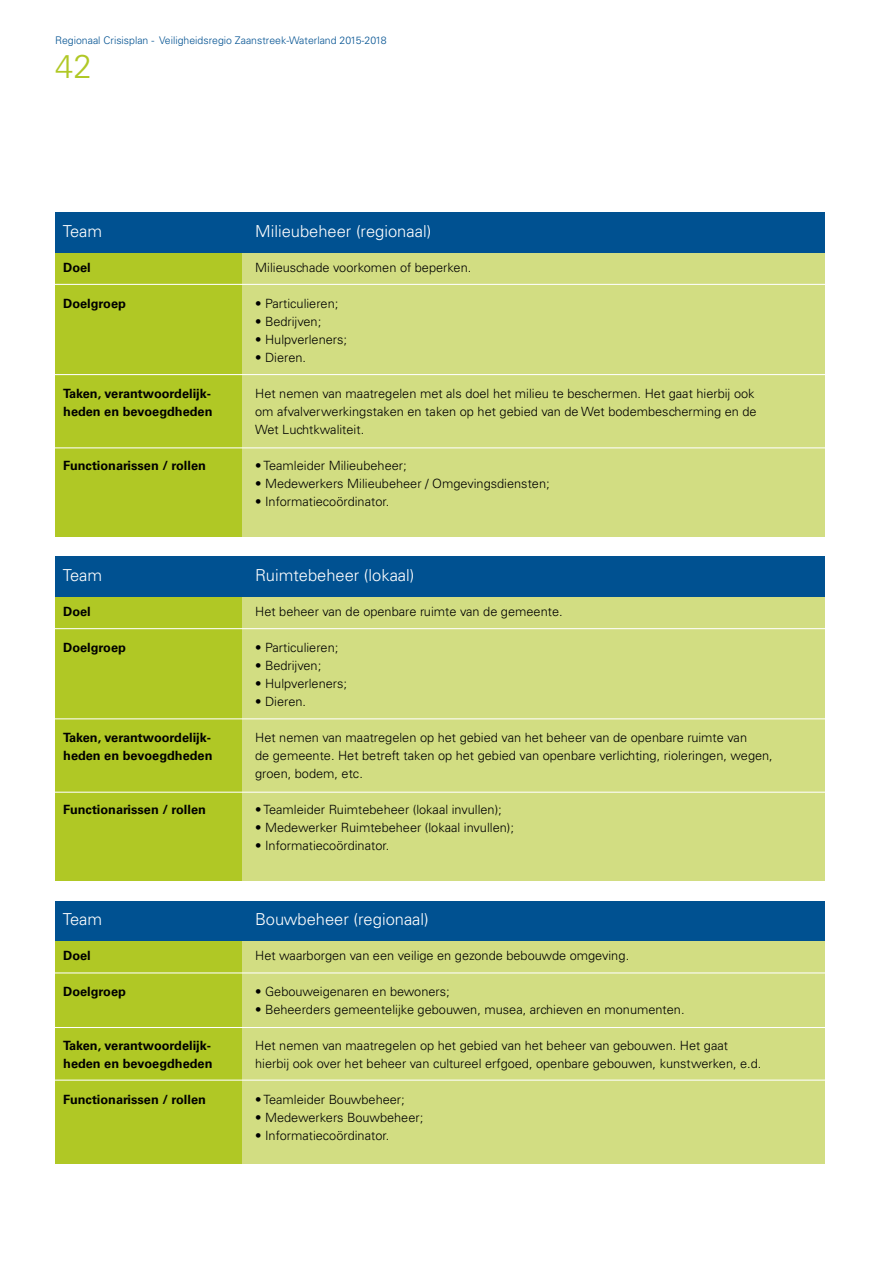
<style>
.page{position:relative;width:893px;height:1263px;background:#fff}
.page>*{position:absolute;margin:0;border:0;box-sizing:border-box;transform-origin:0 0}
.t1{font:300 33px "Univers LT Std";color:#b0c825}
.t2{font:300 16.5px "Univers LT Std";color:#fff}
.t3{font:300 12.75px/18px "Univers LT Std";color:#000}
.t4{font:700 12.75px/18px "Univers LT Std";color:#000}
.t5{font:300 10.5px "Univers LT Std";color:#005191}
</style>
<div class="page">
<div style="left:55px;top:212px;width:770px;height:41px;background:#005191"></div>
<div style="left:55px;top:253px;width:770px;height:283px;background:#b0c825"></div>
<div style="left:242px;top:253px;width:583px;height:283px;background:#d2dd82"></div>
<hr style="left:50px;top:284px;width:782px;height:1px;background:#fff">
<hr style="left:50px;top:374px;width:782px;height:1px;background:#fff">
<hr style="left:50px;top:447px;width:782px;height:1px;background:#fff">
<div style="left:55px;top:556px;width:770px;height:41px;background:#005191"></div>
<div style="left:55px;top:597px;width:770px;height:283px;background:#b0c825"></div>
<div style="left:242px;top:597px;width:583px;height:283px;background:#d2dd82"></div>
<hr style="left:50px;top:628px;width:782px;height:1px;background:#fff">
<hr style="left:50px;top:718px;width:782px;height:1px;background:#fff">
<hr style="left:50px;top:792px;width:782px;height:1px;background:#fff">
<div style="left:55px;top:901px;width:770px;height:40px;background:#005191"></div>
<div style="left:55px;top:941px;width:770px;height:223px;background:#b0c825"></div>
<div style="left:242px;top:941px;width:583px;height:223px;background:#d2dd82"></div>
<hr style="left:50px;top:972px;width:782px;height:1px;background:#fff">
<hr style="left:50px;top:1027px;width:782px;height:1px;background:#fff">
<hr style="left:50px;top:1079px;width:782px;height:2px;background:#fff">
<p class="t5" style="left:55px;top:34px;width:333px">Regionaal Crisisplan - Veiligheidsregio Zaanstreek-Waterland 2015-2018</p>
<h1 class="t1" style="left:55px;top:47px;width:38px">42</h1>
<p class="t2" style="left:63px;top:221px;width:41px">Team</p>
<p class="t2" style="left:255px;top:221px;width:178px">Milieubeheer (regionaal)</p>
<p class="t4" style="left:63px;top:258px;width:29px">Doel</p>
<p class="t4" style="left:63px;top:294px;width:64px">Doelgroep</p>
<p class="t3" style="left:255px;top:258px;width:218px">Milieuschade voorkomen of beperken.</p>
<p class="t3" style="left:255px;top:294px;width:85px">• Particulieren;</p>
<p class="t3" style="left:255px;top:312px;width:68px">• Bedrijven;</p>
<p class="t3" style="left:255px;top:330px;width:93px">• Hulpverleners;</p>
<p class="t3" style="left:255px;top:348px;width:53px">• Dieren.</p>
<p class="t3" style="left:255px;top:384px;width:503px">Het nemen van maatregelen met als doel het milieu te beschermen. Het gaat hierbij ook om afvalverwerkingstaken en taken op het gebied van de Wet bodembescherming en de<br>Wet Luchtkwaliteit.</p>
<p class="t3" style="left:255px;top:456px;width:153px">• Teamleider Milieubeheer;</p>
<p class="t3" style="left:255px;top:474px;width:296px">• Medewerkers Milieubeheer / Omgevingsdiensten;</p>
<p class="t3" style="left:255px;top:492px;width:136px">• Informatiecoördinator.</p>
<p class="t4" style="left:63px;top:384px;width:151px">Taken, verantwoordelijk&shy;heden en bevoegdheden</p>
<p class="t4" style="left:63px;top:456px;width:144px">Functionarissen / rollen</p>
<p class="t2" style="left:63px;top:565px;width:41px">Team</p>
<p class="t2" style="left:255px;top:565px;width:161px">Ruimtebeheer (lokaal)</p>
<p class="t4" style="left:63px;top:602px;width:29px">Doel</p>
<p class="t4" style="left:63px;top:639px;width:64px">Doelgroep</p>
<p class="t3" style="left:255px;top:602px;width:309px">Het beheer van de openbare ruimte van de gemeente.</p>
<p class="t3" style="left:255px;top:638px;width:85px">• Particulieren;</p>
<p class="t3" style="left:255px;top:656px;width:68px">• Bedrijven;</p>
<p class="t3" style="left:255px;top:674px;width:93px">• Hulpverleners;</p>
<p class="t3" style="left:255px;top:692px;width:53px">• Dieren.</p>
<p class="t3" style="left:255px;top:728px;width:519px">Het nemen van maatregelen op het gebied van het beheer van de openbare ruimte van<br>de gemeente. Het betreft taken op het gebied van openbare verlichting, rioleringen, wegen, groen, bodem, etc.</p>
<p class="t3" style="left:255px;top:800px;width:248px">• Teamleider Ruimtebeheer (lokaal invullen);</p>
<p class="t3" style="left:255px;top:818px;width:260px">• Medewerker Ruimtebeheer (lokaal invullen);</p>
<p class="t3" style="left:255px;top:836px;width:136px">• Informatiecoördinator.</p>
<p class="t4" style="left:63px;top:729px;width:151px">Taken, verantwoordelijk&shy;heden en bevoegdheden</p>
<p class="t4" style="left:63px;top:801px;width:144px">Functionarissen / rollen</p>
<p class="t2" style="left:63px;top:910px;width:41px">Team</p>
<p class="t2" style="left:255px;top:910px;width:175px">Bouwbeheer (regionaal)</p>
<p class="t4" style="left:63px;top:947px;width:29px">Doel</p>
<p class="t4" style="left:63px;top:983px;width:64px">Doelgroep</p>
<p class="t3" style="left:255px;top:947px;width:376px">Het waarborgen van een veilige en gezonde bebouwde omgeving.</p>
<p class="t3" style="left:255px;top:983px;width:196px">• Gebouweigenaren en bewoners;</p>
<p class="t3" style="left:255px;top:1001px;width:431px">• Beheerders gemeentelijke gebouwen, musea, archieven en monumenten.</p>
<p class="t3" style="left:255px;top:1037px;width:508px">Het nemen van maatregelen op het gebied van het beheer van gebouwen. Het gaat hierbij ook over het beheer van cultureel erfgoed, openbare gebouwen, kunstwerken, e.d.</p>
<p class="t3" style="left:255px;top:1091px;width:151px">• Teamleider Bouwbeheer;</p>
<p class="t3" style="left:255px;top:1109px;width:170px">• Medewerkers Bouwbeheer;</p>
<p class="t3" style="left:255px;top:1127px;width:136px">• Informatiecoördinator.</p>
<p class="t4" style="left:63px;top:1037px;width:151px">Taken, verantwoordelijk&shy;heden en bevoegdheden</p>
<p class="t4" style="left:63px;top:1091px;width:144px">Functionarissen / rollen</p>
</div>
